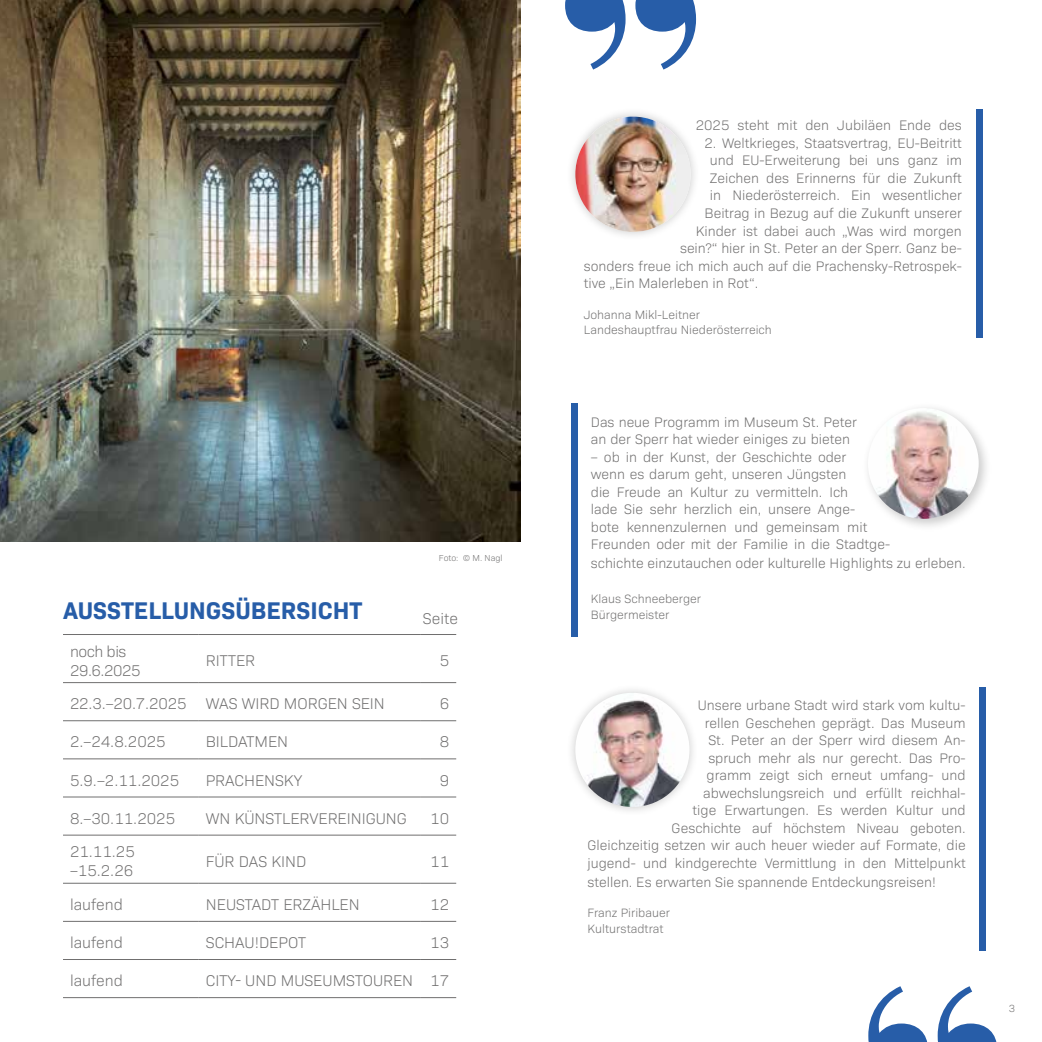
<style>
.page{position:relative;width:1042px;height:1042px;background:#fff}
.page>*{position:absolute;margin:0;border:0;box-sizing:border-box;transform-origin:0 0}
.t1{font:700 24.5px "Bio Sans";color:#275da8}
.t2{font:300 15.75px/18.9px "Bio Sans";color:#706f6f}
.t3{font:300 15.75px/18.9px "Bio Sans";letter-spacing:-.03em;color:#706f6f}
.t4{font:300 14px/17.5px "Bio Sans";color:#706f6f}
.t5{font:300 12.25px/15.8px "Bio Sans";color:#706f6f}
.t6{font:300 10.5px "Bio Sans";color:#706f6f}
.t7{font:300 8.75px "Bio Sans";color:#706f6f}
</style>
<div class="page">
<div style="left:976px;top:109px;width:6px;height:191px;background:#275da8"></div>
<div style="left:976px;top:297px;width:6px;height:25px;background:#275da8"></div>
<div style="left:976px;top:313px;width:6px;height:25px;background:#275da8"></div>
<div style="left:566px;top:107px;width:134px;height:134px;background:#000;opacity:.21"></div>
<img style="left:575px;top:117px;width:115px;height:115px;border-radius:58px">
<div style="left:571px;top:403px;width:7px;height:184px;background:#275da8"></div>
<div style="left:571px;top:581px;width:7px;height:40px;background:#275da8"></div>
<div style="left:571px;top:597px;width:7px;height:40px;background:#275da8"></div>
<div style="left:862px;top:402px;width:129px;height:130px;background:#000;opacity:.21"></div>
<img style="left:868px;top:408px;width:110px;height:111px;border-radius:55px">
<div style="left:979px;top:686px;width:7px;height:219px;background:#275da8"></div>
<div style="left:979px;top:895px;width:7px;height:40px;background:#275da8"></div>
<div style="left:979px;top:911px;width:7px;height:40px;background:#275da8"></div>
<div style="left:566px;top:683px;width:132px;height:133px;background:#000;opacity:.21"></div>
<img style="left:575px;top:693px;width:114px;height:114px;border-radius:57px">
<svg style="left:565px;top:0;width:131px;height:70px"></svg>
<svg style="left:868px;top:986px;width:129px;height:56px"></svg>
<img style="left:0;top:0;width:521px;height:542px">
<hr style="left:63px;top:634px;width:136px;height:1px;background:#706f6f">
<hr style="left:199px;top:634px;width:222px;height:1px;background:#706f6f">
<hr style="left:421px;top:634px;width:35px;height:1px;background:#706f6f">
<hr style="left:63px;top:682px;width:136px;height:1px;background:#706f6f">
<hr style="left:199px;top:682px;width:222px;height:1px;background:#706f6f">
<hr style="left:421px;top:682px;width:35px;height:1px;background:#706f6f">
<hr style="left:63px;top:720px;width:136px;height:1px;background:#706f6f">
<hr style="left:199px;top:720px;width:222px;height:1px;background:#706f6f">
<hr style="left:421px;top:720px;width:35px;height:1px;background:#706f6f">
<hr style="left:63px;top:758px;width:136px;height:1px;background:#706f6f">
<hr style="left:199px;top:758px;width:222px;height:1px;background:#706f6f">
<hr style="left:421px;top:758px;width:35px;height:1px;background:#706f6f">
<hr style="left:63px;top:796px;width:136px;height:1px;background:#706f6f">
<hr style="left:199px;top:796px;width:222px;height:1px;background:#706f6f">
<hr style="left:421px;top:796px;width:35px;height:1px;background:#706f6f">
<hr style="left:63px;top:834px;width:136px;height:1px;background:#706f6f">
<hr style="left:199px;top:834px;width:222px;height:1px;background:#706f6f">
<hr style="left:421px;top:834px;width:35px;height:1px;background:#706f6f">
<hr style="left:63px;top:883px;width:136px;height:1px;background:#706f6f">
<hr style="left:199px;top:883px;width:222px;height:1px;background:#706f6f">
<hr style="left:421px;top:883px;width:35px;height:1px;background:#706f6f">
<hr style="left:63px;top:921px;width:136px;height:1px;background:#706f6f">
<hr style="left:199px;top:921px;width:222px;height:1px;background:#706f6f">
<hr style="left:421px;top:921px;width:35px;height:1px;background:#706f6f">
<hr style="left:63px;top:959px;width:136px;height:1px;background:#706f6f">
<hr style="left:199px;top:959px;width:222px;height:1px;background:#706f6f">
<hr style="left:421px;top:959px;width:35px;height:1px;background:#706f6f">
<hr style="left:63px;top:997px;width:136px;height:1px;background:#706f6f">
<hr style="left:199px;top:997px;width:222px;height:1px;background:#706f6f">
<hr style="left:421px;top:997px;width:35px;height:1px;background:#706f6f">
<p class="t7" style="left:439px;top:551px;width:65px">Foto: © M. Nagl</p>
<h1 class="t1" style="left:63px;top:592px;width:301px">AUSSTELLUNGSÜBERSICHT</h1>
<p class="t3" style="left:70px;top:640px;width:72px">noch bis<br>29.6.2025</p>
<p class="t2" style="left:206px;top:650px;width:51px">RITTER</p>
<p class="t2" style="left:440px;top:650px;width:11px">5</p>
<p class="t2" style="left:70px;top:693px;width:316px">22.3.–20.7.2025 WAS WIRD MORGEN SEIN</p>
<p class="t2" style="left:440px;top:693px;width:11px">6</p>
<p class="t2" style="left:70px;top:731px;width:97px">2.–24.8.2025</p>
<p class="t2" style="left:206px;top:731px;width:84px">BILDATMEN</p>
<p class="t2" style="left:440px;top:731px;width:11px">8</p>
<p class="t2" style="left:70px;top:769px;width:111px">5.9.–2.11.2025</p>
<p class="t2" style="left:206px;top:769px;width:98px">PRACHENSKY</p>
<p class="t2" style="left:440px;top:769px;width:11px">9</p>
<p class="t2" style="left:70px;top:807px;width:107px">8.–30.11.2025</p>
<p class="t2" style="left:206px;top:807px;width:202px">WN KÜNSTLERVEREINIGUNG</p>
<p class="t2" style="left:430px;top:807px;width:20px">10</p>
<p class="t2" style="left:70px;top:841px;width:66px">21.11.25 –15.2.26</p>
<p class="t2" style="left:206px;top:850px;width:102px">FÜR DAS KIND</p>
<p class="t2" style="left:430px;top:850px;width:20px">11</p>
<p class="t2" style="left:70px;top:894px;width:54px">laufend</p>
<p class="t2" style="left:206px;top:894px;width:155px">NEUSTADT ERZÄHLEN</p>
<p class="t2" style="left:430px;top:894px;width:20px">12</p>
<p class="t2" style="left:70px;top:932px;width:54px">laufend</p>
<p class="t2" style="left:206px;top:932px;width:102px">SCHAU!DEPOT</p>
<p class="t2" style="left:430px;top:932px;width:20px">13</p>
<p class="t2" style="left:70px;top:970px;width:54px">laufend</p>
<p class="t2" style="left:206px;top:970px;width:245px">CITY- UND MUSEUMSTOUREN 17</p>
<p class="t2" style="left:423px;top:608px;width:37px">Seite</p>
<p class="t4" style="left:696px;top:116px;width:268px">2025 steht mit den Jubiläen Ende des</p>
<p class="t4" style="left:704px;top:133px;width:259px">2. Weltkrieges, Staatsvertrag, EU-Beitritt</p>
<p class="t4" style="left:710px;top:151px;width:253px">und EU-Erweiterung bei uns ganz im</p>
<p class="t4" style="left:710px;top:168px;width:254px">Zeichen des Erinnerns für die Zukunft</p>
<p class="t4" style="left:710px;top:186px;width:254px">in Niederösterreich. Ein wesentlicher</p>
<p class="t4" style="left:704px;top:203px;width:259px">Beitrag in Bezug auf die Zukunft unserer</p>
<p class="t4" style="left:696px;top:221px;width:267px">Kinder ist dabei auch „Was wird morgen</p>
<p class="t4" style="left:680px;top:238px;width:283px">sein?“ hier in St. Peter an der Sperr. Ganz be-</p>
<p class="t4" style="left:584px;top:256px;width:379px">sonders freue ich mich auch auf die Prachensky-Retrospek-</p>
<p class="t4" style="left:584px;top:273px;width:176px">tive „Ein Malerleben in Rot“.</p>
<p class="t5" style="left:584px;top:306px;width:190px">Johanna Mikl-Leitner<br>Landeshauptfrau Niederösterreich</p>
<p class="t4" style="left:591px;top:412px;width:267px">Das neue Programm im Museum St. Peter an der Sperr hat wieder einiges zu bieten</p>
<p class="t4" style="left:591px;top:447px;width:301px">– ob in der Kunst, der Geschichte oder<br>wenn es darum geht, unseren Jüngsten<br>die Freude an Kultur zu vermitteln. Ich<br>lade Sie sehr herzlich ein, unsere Ange-<br>bote kennenzulernen und gemeinsam mit Freunden oder mit der Familie in die Stadtge-</p>
<p class="t4" style="left:591px;top:554px;width:376px">schichte einzutauchen oder kulturelle Highlights zu erleben.</p>
<p class="t5" style="left:591px;top:590px;width:112px">Klaus Schneeberger<br>Bürgermeister</p>
<p class="t4" style="left:587px;top:695px;width:380px;text-align:right">Unsere urbane Stadt wird stark vom kultu-<br>rellen Geschehen geprägt. Das Museum<br>St. Peter an der Sperr wird diesem An-<br>spruch mehr als nur gerecht. Das Pro-<br>gramm zeigt sich erneut umfang- und abwechslungsreich und erfüllt reichhal-<br>tige Erwartungen. Es werden Kultur und<br>Geschichte auf höchstem Niveau geboten.<br>Gleichzeitig setzen wir auch heuer wieder auf Formate, die jugend- und kindgerechte Vermittlung in den Mittelpunkt</p>
<p class="t4" style="left:587px;top:872px;width:350px">stellen. Es erwarten Sie spannende Entdeckungsreisen!</p>
<p class="t5" style="left:587px;top:904px;width:84px">Franz Piribauer<br>Kulturstadtrat</p>
<p class="t6" style="left:1008px;top:1001px;width:8px">3</p>
</div>
